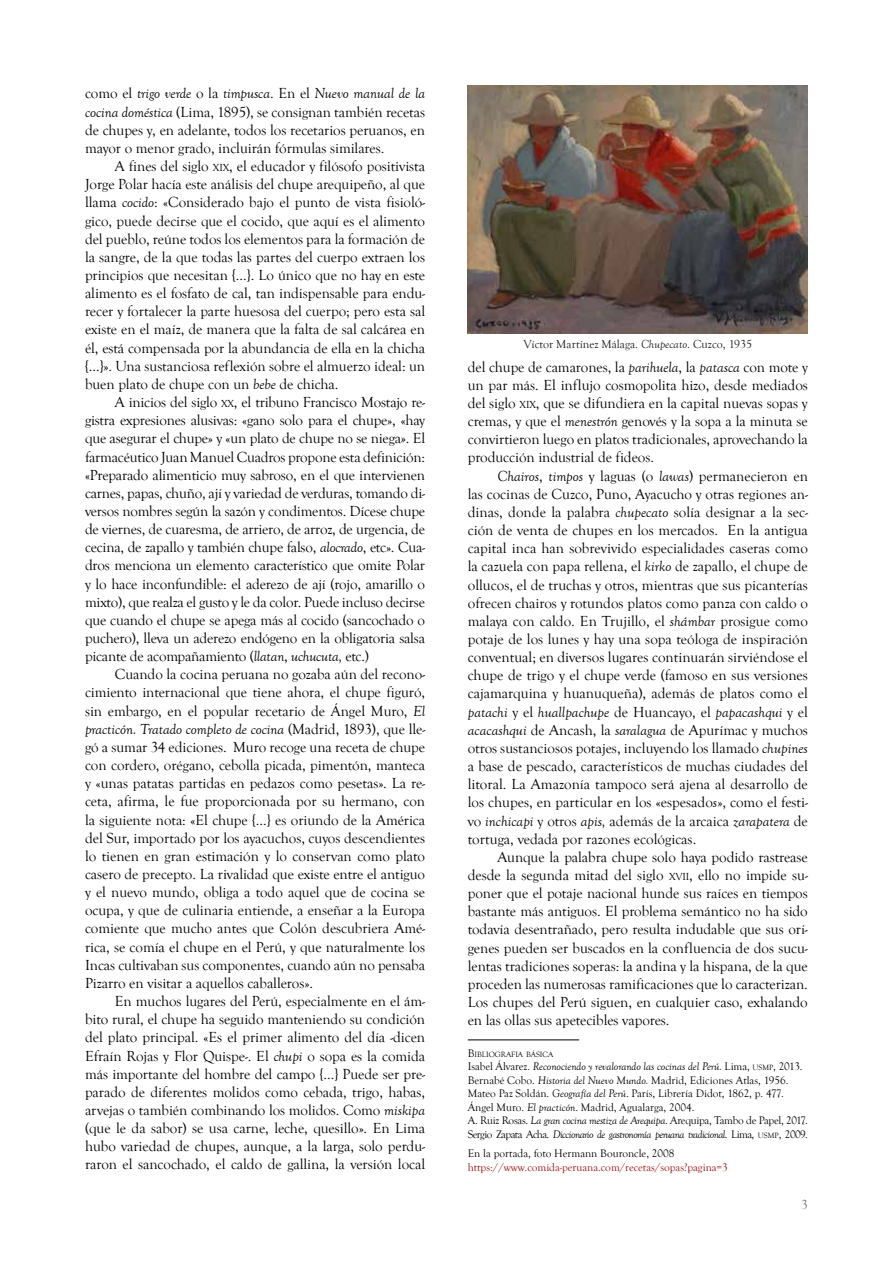
<style>
.page{position:relative;width:893px;height:1263px;background:#fff}
.page>*{position:absolute;margin:0;border:0;box-sizing:border-box;transform-origin:0 0}
.t1{font:15px/18.1px "Goudy Old Style T";letter-spacing:-.005em;color:#000;text-align:justify}
.t2{font:13.5px "Goudy Old Style T";color:#727277}
.t3{font:12px "Goudy Old Style T";color:#1d1d1d}
.t4{font:11.25px/13.5px "Goudy Old Style T";color:#000}
.t5{font:11.25px "Goudy Old Style T";color:#9e1012}
.t6{font:7.8px "Goudy Old Style T";color:#000}
.s1{font-style:italic}
.s2{font-size:10.5px}
.s3{font-size:11.25px}
.s4{font-size:7.8px}
</style>
<div class="page">
<hr style="left:468px;top:1039px;width:111px;height:1px;background:#000">
<img style="left:468px;top:85px;width:340px;height:248px">
<p class="t1" style="left:85px;top:85px;width:342px">como el <span class="s1">trigo verde</span> o la <span class="s1">timpusca</span>. En el <span class="s1">Nuevo manual de la cocina doméstica</span> (Lima, 1895), se consignan también recetas de chupes y, en adelante, todos los recetarios peruanos, en mayor o menor grado, incluirán fórmulas similares.</p>
<p class="t1" style="left:85px;top:157px;width:342px;text-indent:30px">A fines del siglo <span class="s2">XIX</span>, el educador y filósofo positivista Jorge Polar hacía este análisis del chupe arequipeño, al que llama <span class="s1">cocido</span>: «Considerado bajo el punto de vista fisioló&shy;gico, puede decirse que el cocido, que aquí es el alimento del pueblo, reúne todos los elementos para la formación de la sangre, de la que todas las partes del cuerpo extraen los principios que necesitan {…}. Lo único que no hay en este alimento es el fosfato de cal, tan indispensable para endu&shy;recer y fortalecer la parte huesosa del cuerpo; pero esta sal existe en el maíz, de manera que la falta de sal calcárea en él, está compensada por la abundancia de ella en la chicha {…}». Una sustanciosa reflexión sobre el almuerzo ideal: un buen plato de chupe con un <span class="s1">bebe</span> de chicha.</p>
<p class="t1" style="left:85px;top:393px;width:342px;text-indent:30px">A inicios del siglo <span class="s2">XX</span>, el tribuno Francisco Mostajo re&shy;gistra expresiones alusivas: «gano solo para el chupe», «hay que asegurar el chupe» y «un plato de chupe no se niega<span class="s1">»</span>. El farmacéutico Juan Manuel Cuadros propone esta definición: «Preparado alimenticio muy sabroso, en el que intervienen carnes, papas, chuño, ají y variedad de verduras, tomando di&shy;versos nombres según la sazón y condimentos. Dícese chupe de viernes, de cuaresma, de arriero, de arroz, de urgencia, de cecina, de zapallo y también chupe falso, <span class="s1">alocrado</span>, etc». Cua&shy;dros menciona un elemento característico que omite Polar y lo hace inconfundible: el aderezo de ají (rojo, amarillo o mixto), que realza el gusto y le da color. Puede incluso decirse que cuando el chupe se apega más al cocido (sancochado o puchero), lleva un aderezo endógeno en la obligatoria salsa picante de acompañamiento (<span class="s1">llatan</span>, <span class="s1">uchucuta,</span> etc.)</p>
<p class="t1" style="left:85px;top:666px;width:342px;text-indent:30px">Cuando la cocina peruana no gozaba aún del recono&shy;cimiento internacional que tiene ahora, el chupe figuró, sin embargo, en el popular recetario de Ángel Muro, <span class="s1">El practicón. Tratado completo de cocina</span> (Madrid, 1893), que lle&shy;gó a sumar 34 ediciones. Muro recoge una receta de chupe con cordero, orégano, cebolla picada, pimentón, manteca y «unas patatas partidas en pedazos como pesetas». La re&shy;ceta, afirma, le fue proporcionada por su hermano, con la siguiente nota: «El chupe {…} es oriundo de la América del Sur, importado por los ayacuchos, cuyos descendientes lo tienen en gran estimación y lo conservan como plato casero de precepto. La rivalidad que existe entre el antiguo y el nuevo mundo, obliga a todo aquel que de cocina se ocupa, y que de culinaria entiende, a enseñar a la Europa comiente que mucho antes que Colón descubriera Amé&shy;rica, se comía el chupe en el Perú, y que naturalmente los Incas cultivaban sus componentes, cuando aún no pensaba Pizarro en visitar a aquellos caballeros».</p>
<p class="t1" style="left:85px;top:992px;width:342px;text-indent:30px">En muchos lugares del Perú, especialmente en el ám&shy;bito rural, el chupe ha seguido manteniendo su condición del plato principal. «Es el primer alimento del día -dicen Efraín Rojas y Flor Quispe-. El <span class="s1">chupi</span> o sopa es la comida más importante del hombre del campo {…} Puede ser pre&shy;parado de diferentes molidos como cebada, trigo, habas, arvejas o también combinando los molidos. Como <span class="s1">miskipa </span>(que le da sabor) se usa carne, leche, quesillo». En Lima hubo variedad de chupes, aunque, a la larga, solo perdu&shy;raron el sancochado, el caldo de gallina, la versión local</p>
<p class="t3" style="left:523px;top:337px;width:230px">Víctor Martínez Málaga. <span class="s1">Chupecato</span>. Cuzco, 1935</p>
<p class="t1" style="left:468px;top:358px;width:342px">del chupe de camarones, la <span class="s1">parihuela</span>, la <span class="s1">patasca</span> con mote y un par más. El influjo cosmopolita hizo, desde mediados del siglo <span class="s2">XIX</span>, que se difundiera en la capital nuevas sopas y cremas, y que el <span class="s1">menestrón</span> genovés y la sopa a la minuta se convirtieron luego en platos tradicionales, aprovechando la producción industrial de fideos.</p>
<p class="t1" style="left:468px;top:467px;width:342px;text-indent:30px"><span class="s1">Chairos</span>, <span class="s1">timpos</span> y laguas (o <span class="s1">lawas</span>) permanecieron en las cocinas de Cuzco, Puno, Ayacucho y otras regiones an&shy;dinas, donde la palabra <span class="s1">chupecato</span> solía designar a la sec&shy;ción de venta de chupes en los mercados. En la antigua capital inca han sobrevivido especialidades caseras como la cazuela con papa rellena, el <span class="s1">kirko</span> de zapallo, el chupe de ollucos, el de truchas y otros, mientras que sus picanterías ofrecen chairos y rotundos platos como panza con caldo o malaya con caldo. En Trujillo, el <span class="s1">shámbar</span> prosigue como potaje de los lunes y hay una sopa teóloga de inspiración conventual; en diversos lugares continuarán sirviéndose el chupe de trigo y el chupe verde (famoso en sus versiones cajamarquina y huanuqueña), además de platos como el <span class="s1">patachi</span> y el <span class="s1">huallpachupe</span> de Huancayo, el <span class="s1">papacashqui</span> y el <span class="s1">acacashqui</span> de Ancash, la <span class="s1">saralagua</span> de Apurímac y muchos otros sustanciosos potajes, incluyendo los llamado <span class="s1">chupines </span>a base de pescado, característicos de muchas ciudades del litoral. La Amazonía tampoco será ajena al desarrollo de los chupes, en particular en los «espesado<span class="s1">s</span>», como el festi&shy;vo <span class="s1">inchicapi</span> y otros <span class="s1">apis,</span> además de la arcaica <span class="s1">zarapatera</span> de tortuga, vedada por razones ecológicas.</p>
<p class="t1" style="left:468px;top:848px;width:342px;text-indent:30px">Aunque la palabra chupe solo haya podido rastrease desde la segunda mitad del siglo <span class="s2">XVII</span>, ello no impide su&shy;poner que el potaje nacional hunde sus raíces en tiempos bastante más antiguos. El problema semántico no ha sido todavía desentrañado, pero resulta indudable que sus orí&shy;genes pueden ser buscados en la confluencia de dos sucu&shy;lentas tradiciones soperas: la andina y la hispana, de la que proceden las numerosas ramificaciones que lo caracterizan.<br>Los chupes del Perú siguen, en cualquier caso, exhalando en las ollas sus apetecibles vapores.</p>
<p class="t6" style="left:468px;top:1050px;width:87px"><span class="s3">B</span>IBLIOGRAFIA BÁSICA</p>
<p class="t4" style="left:468px;top:1060px;width:342px">Isabel Álvarez. <span class="s1">Reconociendo y revalorando las cocinas del Perú.</span> Lima, <span class="s4">USMP</span>, 2013.<br>Bernabé Cobo. <span class="s1">Historia del Nuevo Mundo.</span> Madrid, Ediciones Atlas, 1956.<br>Mateo Paz Soldán. <span class="s1">Geografía del Perú</span>. París, Librería Didot, 1862, p. 477.<br>Ángel Muro. <span class="s1">El practicón</span>. Madrid, Agualarga, 2004.<br>A. Ruiz Rosas. <span class="s1">La gran cocina mestiza de Arequipa</span>. Arequipa, Tambo de Papel, 2017.<br>Sergio Zapata Acha. <span class="s1">Diccionario de gastronomía peruana tradicional</span>. Lima, <span class="s4">USMP</span>, 2009.</p>
<p class="t4" style="left:468px;top:1147px;width:208px">En la portada, foto Hermann Bouroncle, 2008</p>
<p class="t5" style="left:468px;top:1161px;width:262px">https://www.comida-peruana.com/recetas/sopas?pagina=3</p>
<p class="t2" style="left:801px;top:1197px;width:8px">3</p>
</div>
